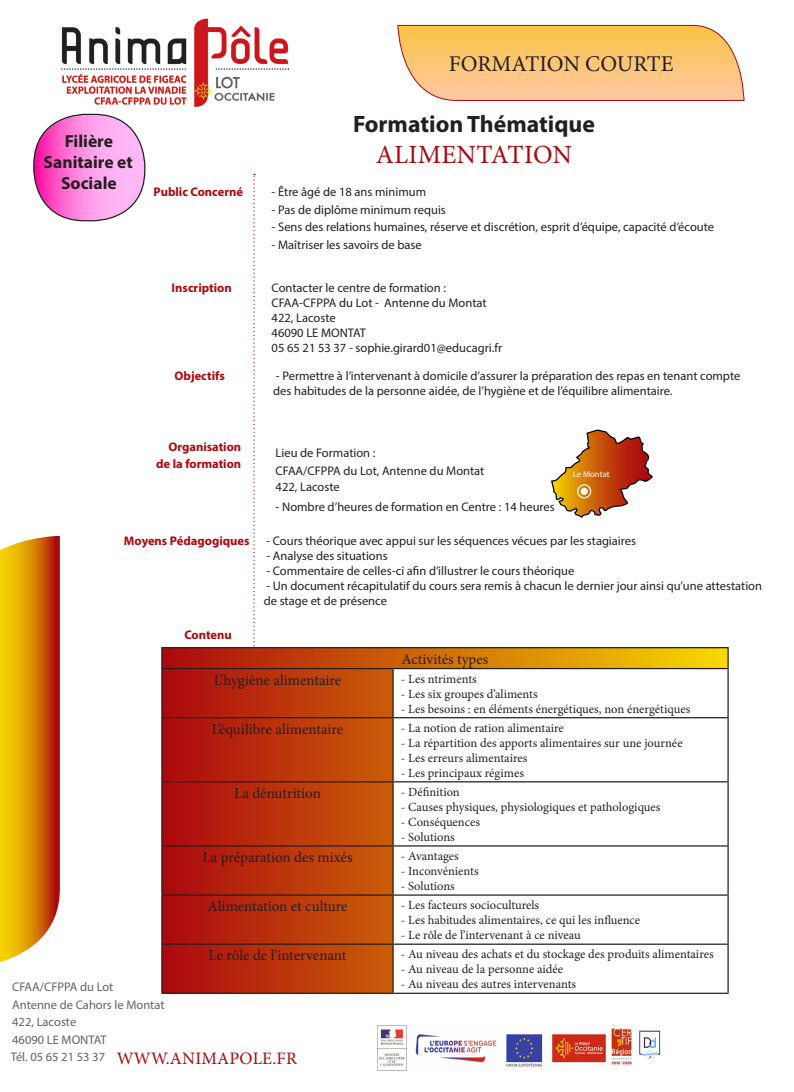
<style>
.page{position:relative;width:794px;height:1092px;background:#fff}
.page>*{position:absolute;margin:0;border:0;box-sizing:border-box;transform-origin:0 0}
.t1{font:26.25px "Minion Pro";letter-spacing:.01em;color:#ab080e}
.t2{font:700 23.75px "Myriad Pro";color:#231f20}
.t3{font:22.5px "Minion Pro";color:#231f20}
.t4{font:700 17.5px/21px "Myriad Pro";color:#231f20;text-align:center}
.t5{font:17.5px "Minion Pro";letter-spacing:.01em;color:#ab080e}
.t6{font:15px "Minion Pro";color:#231f20}
.t7{font:12.5px/15px "Myriad Pro";color:#231f20}
.t8{font:12.5px "Minion Pro";color:#231f20}
.t9{font:700 12.5px "Myriad Pro";color:#ab080e}
.t10{font:12.5px/17.5px "Myriad Pro";color:#636366}
.t11{font:8.75px "Myriad Pro";color:#fff}
</style>
<div class="page">
<svg style="left:0;top:536px;width:60px;height:426px;background:#dd9112"></svg>
<svg style="left:253px;top:174px;width:2px;height:473px"></svg>
<img style="left:61px;top:19px;width:228px;height:88px">
<svg style="left:397px;top:25px;width:347px;height:76px;background:#f9c37a"></svg>
<svg style="left:34px;top:114px;width:111px;height:107px"></svg>
<svg style="left:551px;top:429px;width:102px;height:89px"></svg>
<div style="left:580px;top:488px;width:8px;height:7px;background:#fff;border-radius:50%"></div>
<div style="left:577px;top:484px;width:14px;height:14px;border:1px solid #fff;border-radius:50%"></div>
<svg style="left:162px;top:648px;width:565px;height:344px"></svg>
<svg style="left:727px;top:648px;width:1px;height:20px"></svg>
<hr style="left:392px;top:669px;width:2px;height:48px;background:#231f20">
<hr style="left:392px;top:718px;width:2px;height:63px;background:#231f20">
<hr style="left:392px;top:782px;width:2px;height:63px;background:#231f20">
<hr style="left:392px;top:846px;width:2px;height:48px;background:#231f20">
<hr style="left:392px;top:895px;width:2px;height:48px;background:#231f20">
<hr style="left:392px;top:944px;width:2px;height:48px;background:#231f20">
<hr style="left:727px;top:669px;width:1px;height:48px;background:#231f20">
<hr style="left:393px;top:717px;width:335px;height:1px;background:#231f20">
<hr style="left:727px;top:718px;width:1px;height:63px;background:#231f20">
<hr style="left:393px;top:781px;width:335px;height:1px;background:#231f20">
<hr style="left:727px;top:782px;width:1px;height:63px;background:#231f20">
<hr style="left:393px;top:845px;width:335px;height:1px;background:#231f20">
<hr style="left:727px;top:846px;width:1px;height:48px;background:#231f20">
<hr style="left:393px;top:894px;width:335px;height:1px;background:#231f20">
<hr style="left:727px;top:895px;width:1px;height:48px;background:#231f20">
<hr style="left:393px;top:943px;width:335px;height:1px;background:#231f20">
<hr style="left:727px;top:944px;width:1px;height:48px;background:#231f20">
<hr style="left:393px;top:992px;width:335px;height:1px;background:#231f20">
<hr style="left:161px;top:647px;width:232px;height:1px;background:#231f20">
<svg style="left:161px;top:648px;width:1px;height:20px"></svg>
<hr style="left:393px;top:647px;width:335px;height:1px;background:#231f20">
<hr style="left:161px;top:668px;width:232px;height:1px;background:#231f20">
<hr style="left:393px;top:668px;width:335px;height:1px;background:#231f20">
<hr style="left:161px;top:669px;width:1px;height:48px;background:#231f20">
<hr style="left:161px;top:717px;width:232px;height:1px;background:#231f20">
<hr style="left:161px;top:718px;width:1px;height:63px;background:#231f20">
<hr style="left:161px;top:781px;width:232px;height:1px;background:#231f20">
<hr style="left:161px;top:782px;width:1px;height:63px;background:#231f20">
<hr style="left:161px;top:845px;width:232px;height:1px;background:#231f20">
<hr style="left:161px;top:846px;width:1px;height:48px;background:#231f20">
<hr style="left:161px;top:894px;width:232px;height:1px;background:#231f20">
<hr style="left:161px;top:895px;width:1px;height:48px;background:#231f20">
<hr style="left:161px;top:943px;width:232px;height:1px;background:#231f20">
<hr style="left:161px;top:944px;width:1px;height:48px;background:#231f20">
<hr style="left:161px;top:992px;width:232px;height:1px;background:#231f20">
<img style="left:378px;top:1025px;width:283px;height:45px">
<p class="t4" style="left:44px;top:130px;width:91px">Filière<br>Sanitaire et<br>Sociale</p>
<p class="t9" style="left:154px;top:184px;width:91px">Public Concerné</p>
<p class="t9" style="left:172px;top:279px;width:62px">Inscription</p>
<p class="t9" style="left:175px;top:368px;width:52px">Objectifs</p>
<p class="t3" style="left:449px;top:49px;width:226px">FORMATION COURTE</p>
<p class="t2" style="left:353px;top:108px;width:243px">Formation Thématique</p>
<p class="t1" style="left:376px;top:137px;width:198px">ALIMENTATION</p>
<p class="t7" style="left:272px;top:184px;width:156px">- Être âgé de 18 ans minimum</p>
<p class="t7" style="left:272px;top:202px;width:176px">- Pas de diplôme minimum requis</p>
<p class="t7" style="left:272px;top:219px;width:444px">- Sens des relations humaines, réserve et discrétion, esprit d’équipe, capacité d’écoute</p>
<p class="t7" style="left:272px;top:237px;width:152px">- Maîtriser les savoirs de base</p>
<p class="t7" style="left:272px;top:280px;width:232px">Contacter le centre de formation :<br>CFAA-CFPPA du Lot - Antenne du Montat<br>422, Lacoste<br>46090 LE MONTAT<br>05 65 21 53 37 - sophie.girard01@educagri.fr</p>
<p class="t7" style="left:273px;top:368px;width:468px">- Permettre à l’intervenant à domicile d’assurer la préparation des repas en tenant compte des habitudes de la personne aidée, de l’hygiène et de l’équilibre alimentaire.</p>
<p class="t9" style="left:168px;top:438px;width:74px">Organisation</p>
<p class="t9" style="left:156px;top:456px;width:87px">de la formation</p>
<p class="t9" style="left:124px;top:533px;width:127px">Moyens Pédagogiques</p>
<p class="t9" style="left:184px;top:626px;width:49px">Contenu</p>
<p class="t7" style="left:276px;top:444px;width:210px;line-height:17.5px">Lieu de Formation :<br>CFAA/CFPPA du Lot, Antenne du Montat</p>
<p class="t7" style="left:276px;top:479px;width:66px">422, Lacoste</p>
<p class="t7" style="left:276px;top:499px;width:281px">- Nombre d’heures de formation en Centre : 14 heures</p>
<p class="t11" style="left:573px;top:469px;width:38px">Le Montat</p>
<p class="t7" style="left:266px;top:533px;width:371px">- Cours théorique avec appui sur les séquences vécues par les stagiaires</p>
<p class="t7" style="left:266px;top:548px;width:123px">- Analyse des situations</p>
<p class="t7" style="left:266px;top:563px;width:309px">- Commentaire de celles-ci afin d’illustrer le cours théorique</p>
<p class="t7" style="left:264px;top:578px;width:500px">- Un document récapitulatif du cours sera remis à chacun le dernier jour ainsi qu’une attestation de stage et de présence</p>
<p class="t6" style="left:401px;top:648px;width:88px">Activités types</p>
<p class="t6" style="left:214px;top:669px;width:129px">L’hygiène alimentaire</p>
<p class="t8" style="left:401px;top:670px;width:77px">- Les ntriments</p>
<p class="t8" style="left:401px;top:685px;width:138px">- Les six groupes d’aliments</p>
<p class="t8" style="left:401px;top:700px;width:291px">- Les besoins : en éléments énergétiques, non énergétiques</p>
<p class="t6" style="left:212px;top:718px;width:133px">L’équilibre alimentaire</p>
<p class="t8" style="left:401px;top:719px;width:164px">- La notion de ration alimentaire</p>
<p class="t8" style="left:401px;top:734px;width:283px">- La répartition des apports alimentaires sur une journée</p>
<p class="t8" style="left:401px;top:749px;width:128px">- Les erreurs alimentaires</p>
<p class="t8" style="left:401px;top:764px;width:124px">- Les principaux régimes</p>
<p class="t6" style="left:234px;top:782px;width:88px">La dénutrition</p>
<p class="t8" style="left:401px;top:783px;width:60px">- Définition</p>
<p class="t8" style="left:401px;top:798px;width:261px">- Causes physiques, physiologiques et pathologiques</p>
<p class="t8" style="left:401px;top:813px;width:80px">- Conséquences</p>
<p class="t8" style="left:401px;top:828px;width:55px">- Solutions</p>
<p class="t6" style="left:202px;top:847px;width:152px">La préparation des mixés</p>
<p class="t8" style="left:401px;top:847px;width:59px">- Avantages</p>
<p class="t8" style="left:401px;top:862px;width:79px">- Inconvénients</p>
<p class="t8" style="left:401px;top:877px;width:55px">- Solutions</p>
<p class="t6" style="left:207px;top:896px;width:142px">Alimentation et culture</p>
<p class="t8" style="left:401px;top:896px;width:140px">- Les facteurs socioculturels</p>
<p class="t8" style="left:401px;top:911px;width:241px">- Les habitudes alimentaires, ce qui les influence</p>
<p class="t8" style="left:401px;top:926px;width:181px">- Le rôle de l’intervenant à ce niveau</p>
<p class="t6" style="left:208px;top:945px;width:139px">Le rôle de l’intervenant</p>
<p class="t8" style="left:401px;top:945px;width:314px">- Au niveau des achats et du stockage des produits alimentaires</p>
<p class="t8" style="left:401px;top:960px;width:164px">- Au niveau de la personne aidée</p>
<p class="t8" style="left:401px;top:975px;width:177px">- Au niveau des autres intervenants</p>
<p class="t10" style="left:12px;top:977px;width:103px">CFAA/CFPPA du Lot</p>
<p class="t10" style="left:12px;top:995px;width:154px">Antenne de Cahors le Montat<br>422, Lacoste<br>46090 LE MONTAT</p>
<p class="t10" style="left:11px;top:1047px;width:96px">Tél. 05 65 21 53 37</p>
<p class="t5" style="left:117px;top:1046px;width:182px">WWW.ANIMAPOLE.FR</p>
</div>
